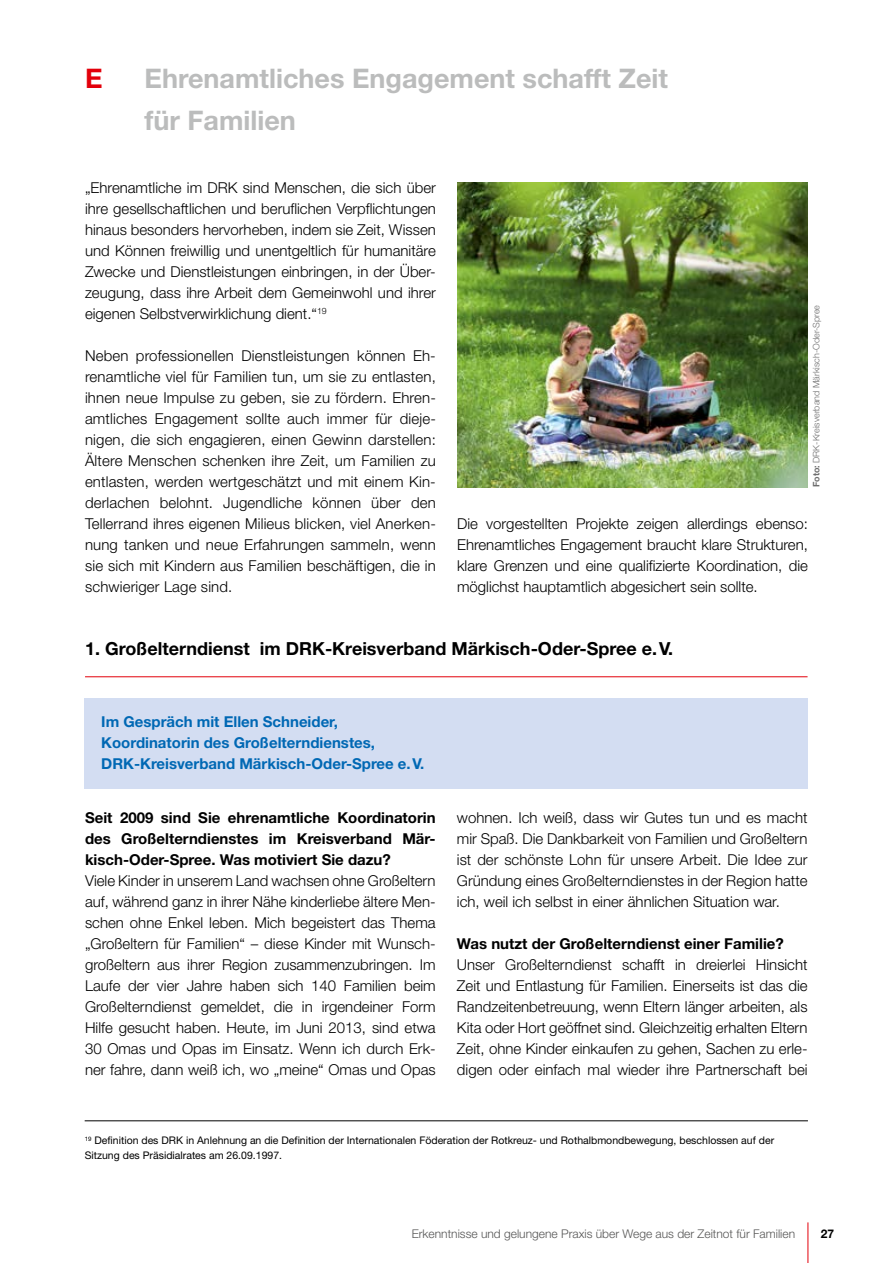
<style>
.page{position:relative;width:893px;height:1263px;background:#fff}
.page>*{position:absolute;margin:0;border:0;box-sizing:border-box;transform-origin:0 0}
.t1{font:700 27px/42px "Helvetica Neue LT";color:#bbbcbc}
.t2{font:700 27px "Helvetica Neue LT";color:#e3000b}
.t3{font:700 18px "Helvetica Neue LT";color:#000}
.t4{font:300 15px/21px "Helvetica Neue LT";color:#000;text-align:justify}
.t5{font:700 15px/21px "Helvetica Neue LT";color:#000;text-align:justify}
.t6{font:700 15px/21px "Helvetica Neue LT";color:#0068b4}
.t7{font:300 12px "Helvetica Neue LT";color:#565655}
.t8{font:700 12px "Helvetica Neue LT";color:#000}
.t9{font:10.5px/15px "Helvetica Neue LT";color:#000}
.t10{font:300 9px "Helvetica Neue LT";color:#6e6e6e}
.s1{font-weight:700}
</style>
<div class="page">
<hr style="left:807px;top:1222px;width:1px;height:41px;background:#e3000b">
<img style="left:457px;top:183px;width:351px;height:304px">
<div style="left:84px;top:698px;width:723px;height:90px;background:#d3ddf2"></div>
<hr style="left:85px;top:1120px;width:723px;height:1px;background:#000">
<hr style="left:85px;top:676px;width:722px;height:1px;background:#e3000b">
<h1 class="t2" style="left:85px;top:62px;width:19px">E</h1>
<h1 class="t1" style="left:145px;top:57px;width:525px">Ehrenamtliches Engagement schafft Zeit für Familien</h1>
<p class="t4" style="left:85px;top:177px;width:352px">„Ehrenamtliche im DRK sind Menschen, die sich über ihre gesellschaftlichen und beruflichen Verpflichtungen hinaus besonders hervorheben, indem sie Zeit, Wissen und Können freiwillig und unentgeltlich für humanitäre Zwecke und Dienstleistungen einbringen, in der Über&shy;zeugung, dass ihre Arbeit dem Gemeinwohl und ihrer eigenen Selbstverwirklichung dient.“<sup>19</sup></p>
<p class="t4" style="left:85px;top:345px;width:352px">Neben professionellen Dienstleistungen können Eh&shy;renamtliche viel für Familien tun, um sie zu entlasten, ihnen neue Impulse zu geben, sie zu fördern. Ehren&shy;amtliches Engagement sollte auch immer für dieje&shy;nigen, die sich engagieren, einen Gewinn darstellen:<br>Ältere Menschen schenken ihre Zeit, um Familien zu entlasten, werden wertgeschätzt und mit einem Kin&shy;derlachen belohnt. Jugendliche können über den Tellerrand ihres eigenen Milieus blicken, viel Anerken&shy;nung tanken und neue Erfahrungen sammeln, wenn sie sich mit Kindern aus Familien beschäftigen, die in schwieriger Lage sind.</p>
<p class="t10" style="left:811px;top:487px;width:184px;rotate:-90deg"><span class="s1">Foto:</span> DRK-Kreisverband Märkisch-Oder-Spree</p>
<p class="t4" style="left:457px;top:513px;width:352px">Die vorgestellten Projekte zeigen allerdings ebenso:<br>Ehrenamtliches Engagement braucht klare Strukturen, klare Grenzen und eine qualifizierte Koordination, die möglichst hauptamtlich abgesichert sein sollte.</p>
<p class="t3" style="left:85px;top:638px;width:590px">1. Großelterndienst im DRK-Kreisverband Märkisch-Oder-Spree e.V.</p>
<p class="t6" style="left:101px;top:711px;width:324px">Im Gespräch mit Ellen Schneider,<br>Koordinatorin des Großelterndienstes,<br>DRK-Kreisverband Märkisch-Oder-Spree e.V.</p>
<p class="t5" style="left:85px;top:807px;width:352px">Seit 2009 sind Sie ehrenamtliche Koordinatorin des Großelterndienstes im Kreisverband Mär&shy;kisch-Oder-Spree. Was motiviert Sie dazu?</p>
<p class="t4" style="left:85px;top:870px;width:352px">Viele Kinder in unserem Land wachsen ohne Großeltern auf, während ganz in ihrer Nähe kinderliebe ältere Men&shy;schen ohne Enkel leben. Mich begeistert das Thema „Großeltern für Familien“ – diese Kinder mit Wunsch&shy;großeltern aus ihrer Region zusammenzubringen. Im Laufe der vier Jahre haben sich 140 Familien beim Großelterndienst gemeldet, die in irgendeiner Form Hilfe gesucht haben. Heute, im Juni 2013, sind etwa 30 Omas und Opas im Einsatz. Wenn ich durch Erk&shy;ner fahre, dann weiß ich, wo „meine“ Omas und Opas</p>
<p class="t4" style="left:457px;top:807px;width:352px">wohnen. Ich weiß, dass wir Gutes tun und es macht mir Spaß. Die Dankbarkeit von Familien und Großeltern ist der schönste Lohn für unsere Arbeit. Die Idee zur Gründung eines Großelterndienstes in der Region hatte ich, weil ich selbst in einer ähnlichen Situation war.</p>
<p class="t5" style="left:457px;top:933px;width:328px">Was nutzt der Großelterndienst einer Familie?</p>
<p class="t4" style="left:457px;top:954px;width:352px">Unser Großelterndienst schafft in dreierlei Hinsicht Zeit und Entlastung für Familien. Einerseits ist das die Randzeitenbetreuung, wenn Eltern länger arbeiten, als Kita oder Hort geöffnet sind. Gleichzeitig erhalten Eltern Zeit, ohne Kinder einkaufen zu gehen, Sachen zu erle&shy;digen oder einfach mal wieder ihre Partnerschaft bei</p>
<p class="t9" style="left:85px;top:1133px;width:691px"><sup>19</sup> Definition des DRK in Anlehnung an die Definition der Internationalen Föderation der Rotkreuz- und Rothalbmondbewegung, beschlossen auf der<br>Sitzung des Präsidialrates am 26.09.1997.</p>
<p class="t7" style="left:412px;top:1226px;width:385px">Erkenntnisse und gelungene Praxis über Wege aus der Zeitnot für Familien</p>
<p class="t8" style="left:821px;top:1226px;width:15px">27</p>
</div>
